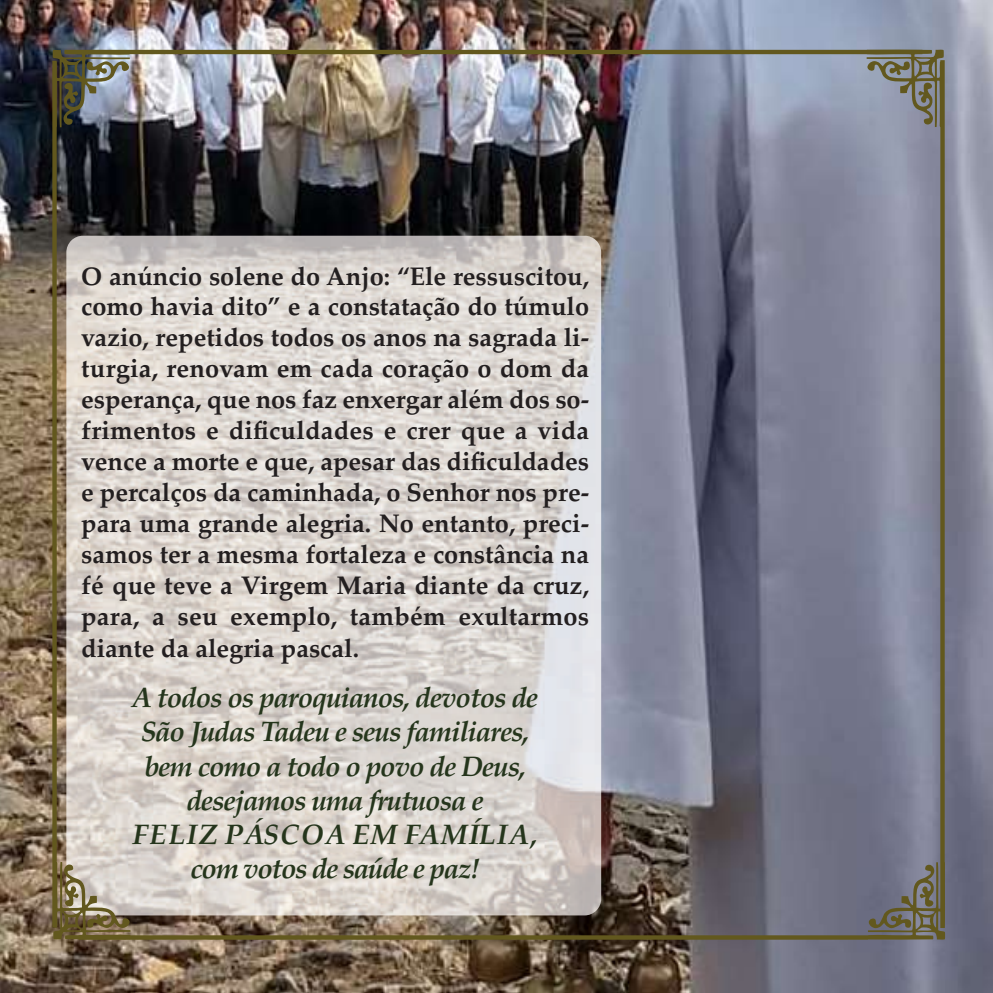
<style>
.page{position:relative;width:993px;height:993px;background:#fff}
.page>*{position:absolute;margin:0;border:0;box-sizing:border-box;transform-origin:0 0}
.t1{font:140px "Corn Pop Three";color:#62581e}
.t2{font:italic 700 28px/34.1px "Palatino Linotype";letter-spacing:-.04em;color:#25351c;text-align:center}
.t3{font:700 25.38px/31px "Palatino Linotype";letter-spacing:.01em;color:#231f20;text-align:justify}
</style>
<div class="page">
<img style="left:0;top:0;width:992px;height:992px">
<img style="left:66px;top:236px;width:535px;height:679px">
<hr style="left:65px;top:50px;width:857px;height:4px;background:#62581e">
<svg style="left:131px;top:934px;width:736px;height:5px;background:#655a2c"></svg>
<svg style="left:940px;top:60px;width:4px;height:867px;background:#635a27"></svg>
<div style="left:52px;top:61px;width:5px;height:865px;background:#62581e"></div>
<svg style="left:866px;top:49px;width:77px;height:78px;background:#8e94a3"></svg>
<svg style="left:53px;top:861px;width:78px;height:78px;background:#b1a495"></svg>
<h1 class="t1" style="left:46px;top:-3px;width:86px">g</h1>
<p class="t3" style="left:81px;top:260px;width:509px">O anúncio solene do Anjo: “Ele ressuscitou, como havia dito” e a constatação do túmulo vazio, repetidos todos os anos na sagrada li&shy;turgia, renovam em cada coração o dom da esperança, que nos faz enxergar além dos so&shy;frimentos e dificuldades e crer que a vida vence a morte e que, apesar das dificuldades e percalços da caminhada, o Senhor nos pre&shy;para uma grande alegria. No entanto, preci&shy;samos ter a mesma fortaleza e constância na fé que teve a Virgem Maria diante da cruz, para, a seu exemplo, também exultarmos diante da alegria pascal.</p>
<p class="t2" style="left:132px;top:680px;width:408px">A todos os paroquianos, devotos de<br>São Judas Tadeu e seus familiares, bem como a todo o povo de Deus, desejamos uma frutuosa e<br>FELIZ PÁSCOA EM FAMÍLIA, com votos de saúde e paz!</p>
<h1 class="t1" style="left:951px;top:992px;width:86px;rotate:-180deg">g</h1>
</div>
